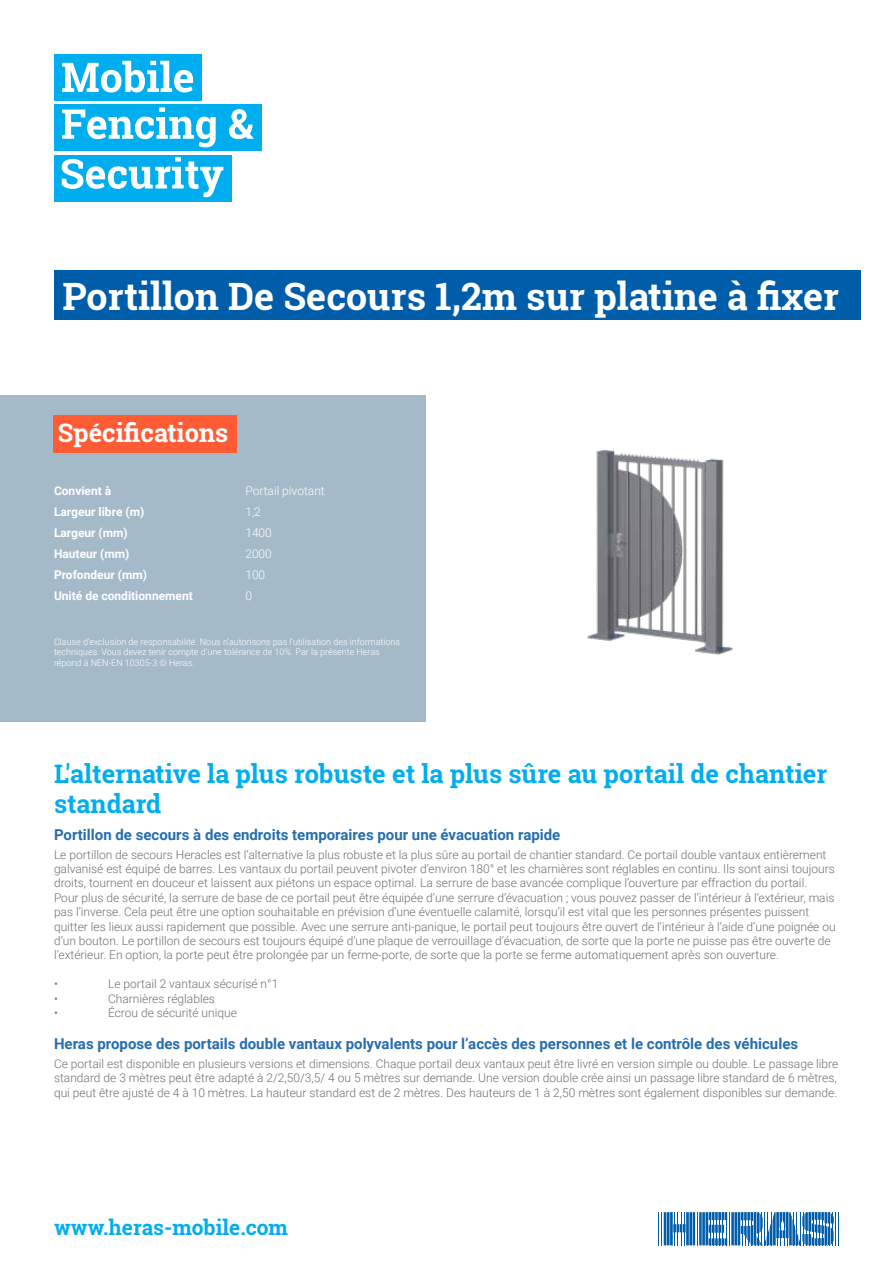
<style>
.page{position:relative;width:893px;height:1263px;background:#fff}
.page>*{position:absolute;margin:0;border:0;box-sizing:border-box;transform-origin:0 0}
.t1{font:700 37.65px "Roboto Slab";color:#fff}
.t2{font:700 25.5px/30.6px "Roboto Slab";color:#00aeef}
.t3{font:700 25.5px "Roboto Slab";color:#fff}
.t4{font:700 21px "Roboto Slab";color:#00aeef}
.t5{font:700 15px "Roboto";color:#266dae}
.t6{font:300 12px/14.4px "Roboto";color:#6d6f73}
.t7{font:700 12px "Roboto";color:#fff}
.t8{font:300 12px "Roboto";color:#fff}
.t9{font:300 9px/10.8px "Roboto";color:#fff}
</style>
<div class="page">
<hr style="left:658px;top:1212px;width:1px;height:33px;background:#005daa">
<hr style="left:661px;top:1212px;width:1px;height:33px;background:#005daa">
<hr style="left:697px;top:1212px;width:1px;height:33px;background:#005daa">
<hr style="left:835px;top:1212px;width:1px;height:33px;background:#005daa">
<hr style="left:838px;top:1212px;width:1px;height:33px;background:#005daa">
<svg style="left:664px;top:1212px;width:31px;height:33px"></svg>
<hr style="left:705px;top:1212px;width:3px;height:33px;background:#005daa">
<hr style="left:702px;top:1212px;width:3px;height:33px;background:#005daa">
<hr style="left:699px;top:1212px;width:3px;height:33px;background:#005daa">
<svg style="left:709px;top:1212px;width:125px;height:33px"></svg>
<div style="left:54px;top:54px;width:147px;height:47px;background:#00aeef"></div>
<div style="left:54px;top:104px;width:207px;height:47px;background:#00aeef"></div>
<div style="left:54px;top:155px;width:177px;height:46px;background:#00aeef"></div>
<svg style="left:62px;top:61px;width:131px;height:31px"></svg>
<svg style="left:62px;top:107px;width:154px;height:40px"></svg>
<svg style="left:229px;top:109px;width:25px;height:30px"></svg>
<svg style="left:62px;top:157px;width:161px;height:40px"></svg>
<img style="left:587px;top:450px;width:146px;height:205px">
<div style="left:54px;top:270px;width:806px;height:50px;background:#005daa"></div>
<div style="left:0;top:396px;width:426px;height:326px;background:#a5bac9"></div>
<div style="left:54px;top:415px;width:183px;height:38px;background:#ff5c35"></div>
<h1 class="t1" style="left:63px;top:270px;width:778px">Portillon De Secours 1,2m sur platine à fixer</h1>
<h2 class="t3" style="left:58px;top:415px;width:172px">Spécifications</h2>
<p class="t7" style="left:54px;top:482px;width:59px">Convient à</p>
<p class="t8" style="left:245px;top:482px;width:81px">Portail pivotant</p>
<p class="t7" style="left:54px;top:503px;width:92px">Largeur libre (m)</p>
<p class="t8" style="left:245px;top:503px;width:17px">1,2</p>
<p class="t7" style="left:54px;top:524px;width:75px">Largeur (mm)</p>
<p class="t8" style="left:245px;top:524px;width:28px">1400</p>
<p class="t7" style="left:54px;top:545px;width:77px">Hauteur (mm)</p>
<p class="t8" style="left:245px;top:545px;width:28px">2000</p>
<p class="t7" style="left:54px;top:566px;width:95px">Profondeur (mm)</p>
<p class="t8" style="left:245px;top:566px;width:21px">100</p>
<p class="t7" style="left:54px;top:587px;width:140px">Unité de conditionnement</p>
<p class="t8" style="left:245px;top:587px;width:8px">0</p>
<p class="t9" style="left:54px;top:636px;width:348px">Clause d’exclusion de responsabilité. Nous n’autorisons pas l’utilisation des informations techniques. Vous devez tenir compte d’une tolérance de 10%. Par la présente Heras répond à NEN-EN 10305-3 © Heras.</p>
<h2 class="t2" style="left:54px;top:758px;width:775px">L'alternative la plus robuste et la plus sûre au portail de chantier standard</h2>
<p class="t5" style="left:54px;top:824px;width:508px">Portillon de secours à des endroits temporaires pour une évacuation rapide</p>
<p class="t6" style="left:54px;top:847px;width:783px">Le portillon de secours Heracles est l’alternative la plus robuste et la plus sûre au portail de chantier standard. Ce portail double vantaux entièrement galvanisé est équipé de barres. Les vantaux du portail peuvent pivoter d’environ 180° et les charnières sont réglables en continu. Ils sont ainsi toujours droits, tournent en douceur et laissent aux piétons un espace optimal. La serrure de base avancée complique l’ouverture par effraction du portail.<br>Pour plus de sécurité, la serrure de base de ce portail peut être équipée d’une serrure d’évacuation ; vous pouvez passer de l’intérieur à l’extérieur, mais pas l’inverse. Cela peut être une option souhaitable en prévision d’une éventuelle calamité, lorsqu’il est vital que les personnes présentes puissent quitter les lieux aussi rapidement que possible. Avec une serrure anti-panique, le portail peut toujours être ouvert de l’intérieur à l’aide d’une poignée ou d’un bouton. Le portillon de secours est toujours équipé d’une plaque de verrouillage d’évacuation, de sorte que la porte ne puisse pas être ouverte de l’extérieur. En option, la porte peut être prolongée par un ferme-porte, de sorte que la porte se ferme automatiquement après son ouverture.</p>
<p class="t6" style="left:54px;top:976px;width:5px">•</p>
<p class="t6" style="left:108px;top:976px;width:172px">Le portail 2 vantaux sécurisé n°1</p>
<p class="t6" style="left:54px;top:991px;width:5px">•</p>
<p class="t6" style="left:108px;top:991px;width:108px">Charnières réglables</p>
<p class="t6" style="left:54px;top:1005px;width:5px">•</p>
<p class="t6" style="left:108px;top:1005px;width:130px">Écrou de sécurité unique</p>
<p class="t5" style="left:54px;top:1033px;width:746px">Heras propose des portails double vantaux polyvalents pour l’accès des personnes et le contrôle des véhicules</p>
<p class="t6" style="left:54px;top:1056px;width:786px">Ce portail est disponible en plusieurs versions et dimensions. Chaque portail deux vantaux peut être livré en version simple ou double. Le passage libre standard de 3 mètres peut être adapté à 2/2,50/3,5/ 4 ou 5 mètres sur demande. Une version double crée ainsi un passage libre standard de 6 mètres, qui peut être ajusté de 4 à 10 mètres. La hauteur standard est de 2 mètres. Des hauteurs de 1 à 2,50 mètres sont également disponibles sur demande.</p>
<h3 class="t4" style="left:54px;top:1213px;width:236px">www.heras-mobile.com</h3>
</div>
